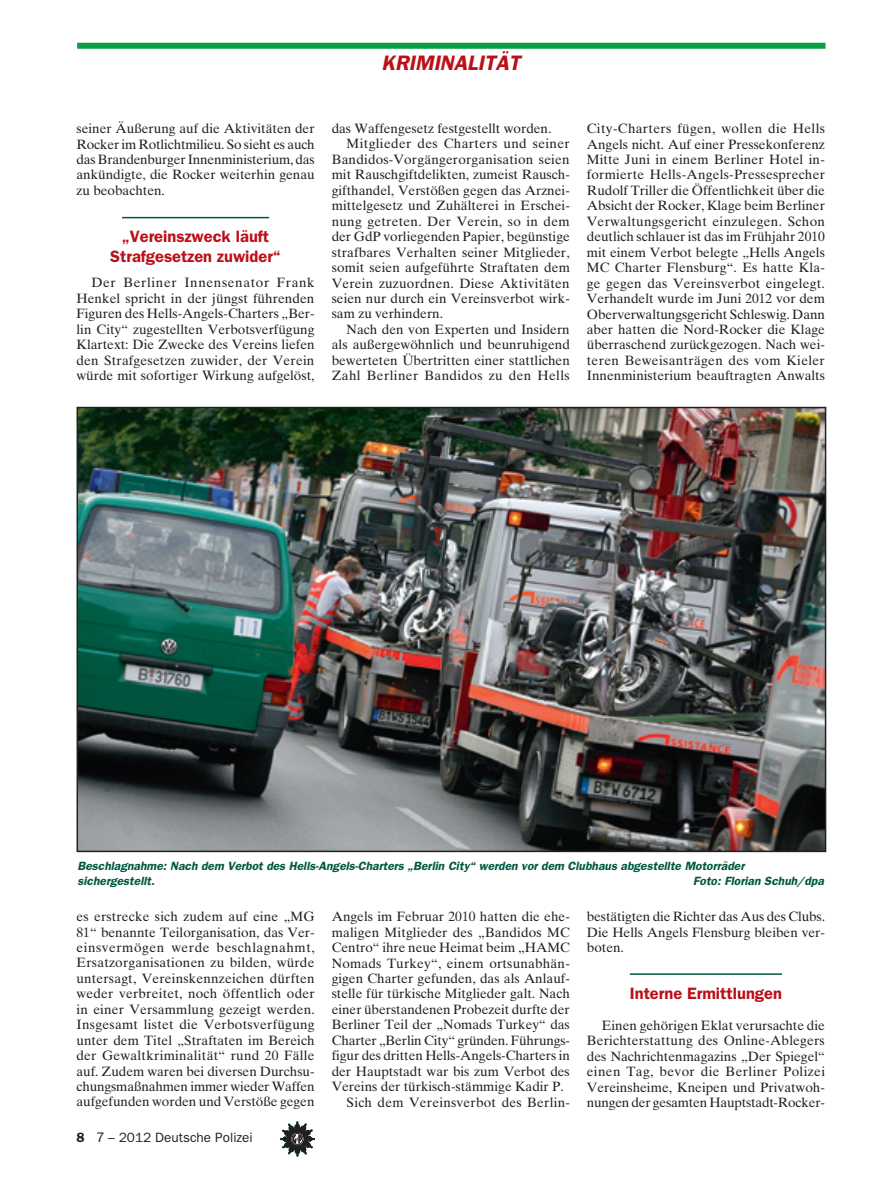
<style>
.page{position:relative;width:893px;height:1191px;background:#fff}
.page>*{position:absolute;margin:0;border:0;box-sizing:border-box;transform-origin:0 0}
.t1{font:italic 600 21px "Franklin Gothic";color:#bb1018}
.t2{font:600 16.5px/19.5px "Franklin Gothic";color:#bb1018;text-align:center}
.t3{font:13.5px/15.5px "Times Ten";color:#231f20;text-align:justify}
.t4{font:13.5px "Times Ten";letter-spacing:.02em;color:#231f20}
.t5{font:13.5px "Times Ten";letter-spacing:.03em;color:#231f20}
.t6{font:13.5px "Franklin Gothic";color:#231f20}
.t7{font:italic 600 12px/15px "Franklin Gothic";color:#005842}
.s1{font-weight:600}
.s2{font-family:"Helvetica Neue"}
</style>
<div class="page">
<svg style="left:280px;top:1121px;width:35px;height:35px"></svg>
<div style="left:77px;top:43px;width:748px;height:6px;background:#0a9f46"></div>
<hr style="left:122px;top:217px;width:147px;height:1px;background:#005842">
<hr style="left:630px;top:973px;width:152px;height:2px;background:#005842">
<img style="left:80px;top:410px;width:743px;height:439px">
<div style="left:77px;top:407px;width:749px;height:445px;border:2px solid #231f20"></div>
<h1 class="t1" style="left:382px;top:51px;width:13px">kriminalität</h1>
<p class="t3" style="left:76px;top:121px;width:240px">seiner Äußerung auf die Aktivitäten der Rocker im Rotlichtmilieu. So sieht es auch das Brandenburger Innenministerium, das ankündigte, die Rocker weiterhin genau zu beobachten.</p>
<p class="t2" style="left:110px;top:227px;width:172px">„Vereinszweck läuft<br>Strafgesetzen zuwider“</p>
<p class="t3" style="left:77px;top:275px;width:240px;text-indent:15px">Der Berliner Innensenator Frank Henkel spricht in der jüngst führenden Figuren des Hells-Angels-Charters „Ber&shy;lin City“ zugestellten Verbotsverfügung Klartext: Die Zwecke des Vereins liefen den Strafgesetzen zuwider, der Verein würde mit sofortiger Wirkung aufgelöst,</p>
<p class="t3" style="left:332px;top:121px;width:221px">das Waffengesetz festgestellt worden.</p>
<p class="t5" style="left:347px;top:136px;width:225px">Mitglieder des Charters und seiner</p>
<p class="t3" style="left:332px;top:151px;width:239px">Bandidos-Vorgängerorganisation seien</p>
<p class="t3" style="left:332px;top:167px;width:240px">mit Rauschgiftdelikten, zumeist Rausch-</p>
<p class="t3" style="left:332px;top:182px;width:240px">gifthandel, Verstößen gegen das Arznei-</p>
<p class="t3" style="left:332px;top:198px;width:240px">mittelgesetz und Zuhälterei in Erschei-</p>
<p class="t4" style="left:332px;top:213px;width:239px">nung getreten. Der Verein, so in dem</p>
<p class="t3" style="left:332px;top:229px;width:240px">der GdP vorliegenden Papier, begünstige</p>
<p class="t3" style="left:332px;top:244px;width:239px">strafbares Verhalten seiner Mitglieder,</p>
<p class="t3" style="left:332px;top:260px;width:240px">somit seien aufgeführte Straftaten dem</p>
<p class="t4" style="left:332px;top:275px;width:239px">Verein zuzuordnen. Diese Aktivitäten</p>
<p class="t3" style="left:332px;top:290px;width:240px">seien nur durch ein Vereinsverbot wirk-</p>
<p class="t3" style="left:332px;top:306px;width:113px">sam zu verhindern.</p>
<p class="t3" style="left:347px;top:321px;width:225px">Nach den von Experten und Insidern</p>
<p class="t3" style="left:332px;top:337px;width:240px">als außergewöhnlich und beunruhigend</p>
<p class="t3" style="left:332px;top:352px;width:240px">bewerteten Übertritten einer stattlichen</p>
<p class="t5" style="left:332px;top:367px;width:240px">Zahl Berliner Bandidos zu den Hells</p>
<p class="t3" style="left:587px;top:121px;width:240px">City-Charters fügen, wollen die Hells Angels nicht. Auf einer Pressekonferenz Mitte Juni in einem Berliner Hotel in&shy;formierte Hells-Angels-Pressesprecher Rudolf Triller die Öffentlichkeit über die Absicht der Rocker, Klage beim Berliner Verwaltungsgericht einzulegen. Schon deutlich schlauer ist das im Frühjahr 2010 mit einem Verbot belegte „Hells Angels MC Charter Flensburg“. Es hatte Kla&shy;ge gegen das Vereinsverbot eingelegt.<br>Verhandelt wurde im Juni 2012 vor dem Oberverwaltungsgericht Schleswig. Dann aber hatten die Nord-Rocker die Klage überraschend zurückgezogen. Nach wei&shy;teren Beweisanträgen des vom Kieler Innenministerium beauftragten Anwalts</p>
<p class="t7" style="left:77px;top:858px;width:668px">Beschlagnahme: Nach dem Verbot des Hells-Angels-Charters „Berlin City“ werden vor dem Clubhaus abgestellte Motorräder sichergestellt.</p>
<p class="t7" style="left:693px;top:873px;width:132px">Foto: Florian Schuh/dpa</p>
<p class="t3" style="left:77px;top:908px;width:240px">es erstrecke sich zudem auf eine „MG 81“ benannte Teilorganisation, das Ver&shy;einsvermögen werde beschlagnahmt, Ersatzorganisationen zu bilden, würde untersagt, Vereinskennzeichen dürften weder verbreitet, noch öffentlich oder in einer Versammlung gezeigt werden.<br>Insgesamt listet die Verbotsverfügung unter dem Titel „Straftaten im Bereich der Gewaltkriminalität“ rund 20 Fälle auf. Zudem waren bei diversen Durchsu&shy;chungsmaßnahmen immer wieder Waffen aufgefunden worden und Verstöße gegen</p>
<p class="t6" style="left:77px;top:1129px;width:178px"><span class="s1">8</span> <span class="s2">7</span> – 2012 Deutsche Polizei</p>
<p class="t3" style="left:332px;top:908px;width:240px">Angels im Februar 2010 hatten die ehe-</p>
<p class="t3" style="left:332px;top:924px;width:240px">maligen Mitglieder des „Bandidos MC</p>
<p class="t3" style="left:332px;top:939px;width:240px">Centro“ ihre neue Heimat beim „HAMC</p>
<p class="t3" style="left:332px;top:955px;width:240px">Nomads Turkey“, einem ortsunabhän-</p>
<p class="t3" style="left:332px;top:970px;width:240px">gigen Charter gefunden, das als Anlauf-</p>
<p class="t3" style="left:332px;top:986px;width:240px">stelle für türkische Mitglieder galt. Nach</p>
<p class="t3" style="left:332px;top:1001px;width:239px">einer überstandenen Probezeit durfte der</p>
<p class="t3" style="left:332px;top:1017px;width:240px">Berliner Teil der „Nomads Turkey“ das</p>
<p class="t3" style="left:332px;top:1032px;width:240px">Charter „Berlin City“ gründen. Führungs-</p>
<p class="t3" style="left:332px;top:1047px;width:240px">figur des dritten Hells-Angels-Charters in</p>
<p class="t3" style="left:332px;top:1063px;width:240px">der Hauptstadt war bis zum Verbot des</p>
<p class="t3" style="left:332px;top:1078px;width:234px">Vereins der türkisch-stämmige Kadir P.</p>
<p class="t4" style="left:347px;top:1094px;width:225px">Sich dem Vereinsverbot des Berlin-</p>
<p class="t3" style="left:587px;top:909px;width:240px">bestätigten die Richter das Aus des Clubs.<br>Die Hells Angels Flensburg bleiben ver&shy;boten.</p>
<p class="t2" style="left:630px;top:983px;width:154px">Interne Ermittlungen</p>
<p class="t3" style="left:587px;top:1017px;width:240px;text-indent:15px">Einen gehörigen Eklat verursachte die Berichterstattung des Online-Ablegers des Nachrichtenmagazins „Der Spiegel“ einen Tag, bevor die Berliner Polizei Vereinsheime, Kneipen und Privatwoh&shy;nungen der gesamten Hauptstadt-Rocker-</p>
</div>
